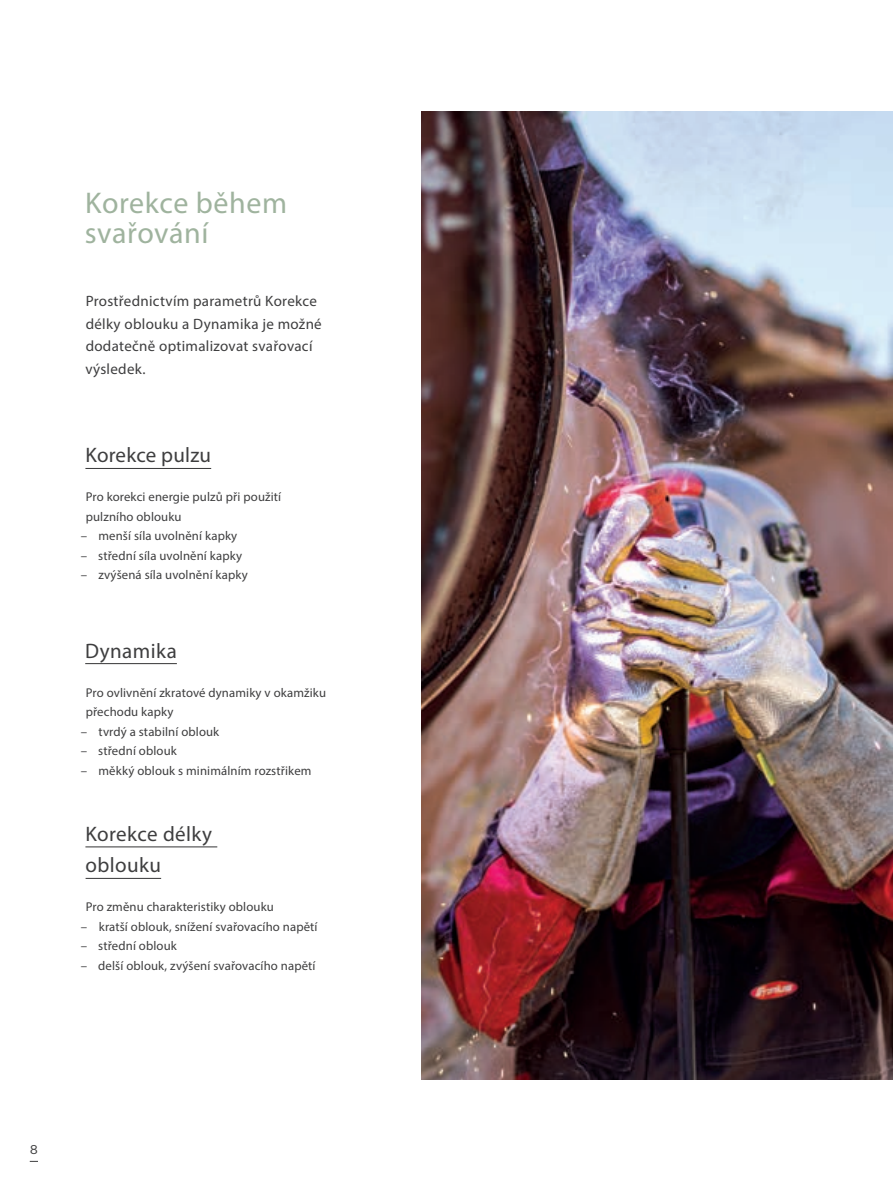
<style>
.page{position:relative;width:893px;height:1191px;background:#fff}
.page>*{position:absolute;margin:0;border:0;box-sizing:border-box;transform-origin:0 0}
.t1{font:30px/30px "Myriad Pro";letter-spacing:.02em;color:#9fb39e}
.t2{font:21px/31.5px "Myriad Pro";letter-spacing:.02em;color:#3e3e3f}
.t3{font:15px/22.5px "Myriad Pro";letter-spacing:.02em;color:#3e3e3f}
.t4{font:12.75px/19.5px "Myriad Pro";letter-spacing:.01em;color:#3e3e3f}
.t5{font:12.75px "Rational Text";color:#3e3e3f}
</style>
<div class="page">
<hr style="left:85px;top:846px;width:132px;height:1px;background:#3e3e3f">
<hr style="left:86px;top:878px;width:75px;height:1px;background:#3e3e3f">
<hr style="left:85px;top:663px;width:92px;height:1px;background:#3e3e3f">
<hr style="left:85px;top:468px;width:126px;height:1px;background:#3e3e3f">
<img style="left:421px;top:111px;width:472px;height:968px">
<h1 class="t1" style="left:85px;top:188px;width:204px">Korekce během svařování</h1>
<p class="t3" style="left:85px;top:290px;width:238px">Prostřednictvím parametrů Korekce délky oblouku a Dynamika je možné dodatečně optimalizovat svařovací výsledek.</p>
<h2 class="t2" style="left:85px;top:439px;width:127px">Korekce pulzu</h2>
<p class="t4" style="left:86px;top:487px;width:197px">Pro korekci energie pulzů při použití pulzního oblouku</p>
<p class="t4" style="left:81px;top:526px;width:158px">– menší síla uvolnění kapky</p>
<p class="t4" style="left:81px;top:545px;width:163px">– střední síla uvolnění kapky</p>
<p class="t4" style="left:81px;top:565px;width:169px">– zvýšená síla uvolnění kapky</p>
<h2 class="t2" style="left:85px;top:634px;width:93px">Dynamika</h2>
<p class="t4" style="left:86px;top:682px;width:242px">Pro ovlivnění zkratové dynamiky v okamžiku přechodu kapky</p>
<p class="t4" style="left:81px;top:721px;width:140px">– tvrdý a stabilní oblouk</p>
<p class="t4" style="left:81px;top:741px;width:98px">– střední oblouk</p>
<p class="t4" style="left:81px;top:760px;width:232px">– měkký oblouk s minimálním rozstřikem</p>
<h2 class="t2" style="left:85px;top:817px;width:128px">Korekce délky oblouku</h2>
<p class="t4" style="left:86px;top:897px;width:190px">Pro změnu charakteristiky oblouku</p>
<p class="t4" style="left:81px;top:916px;width:238px">– kratší oblouk, snížení svařovacího napětí</p>
<p class="t4" style="left:81px;top:936px;width:98px">– střední oblouk</p>
<p class="t4" style="left:81px;top:955px;width:236px">– delší oblouk, zvýšení svařovacího napětí</p>
<p class="t5" style="left:30px;top:1142px;width:10px">8</p>
</div>
